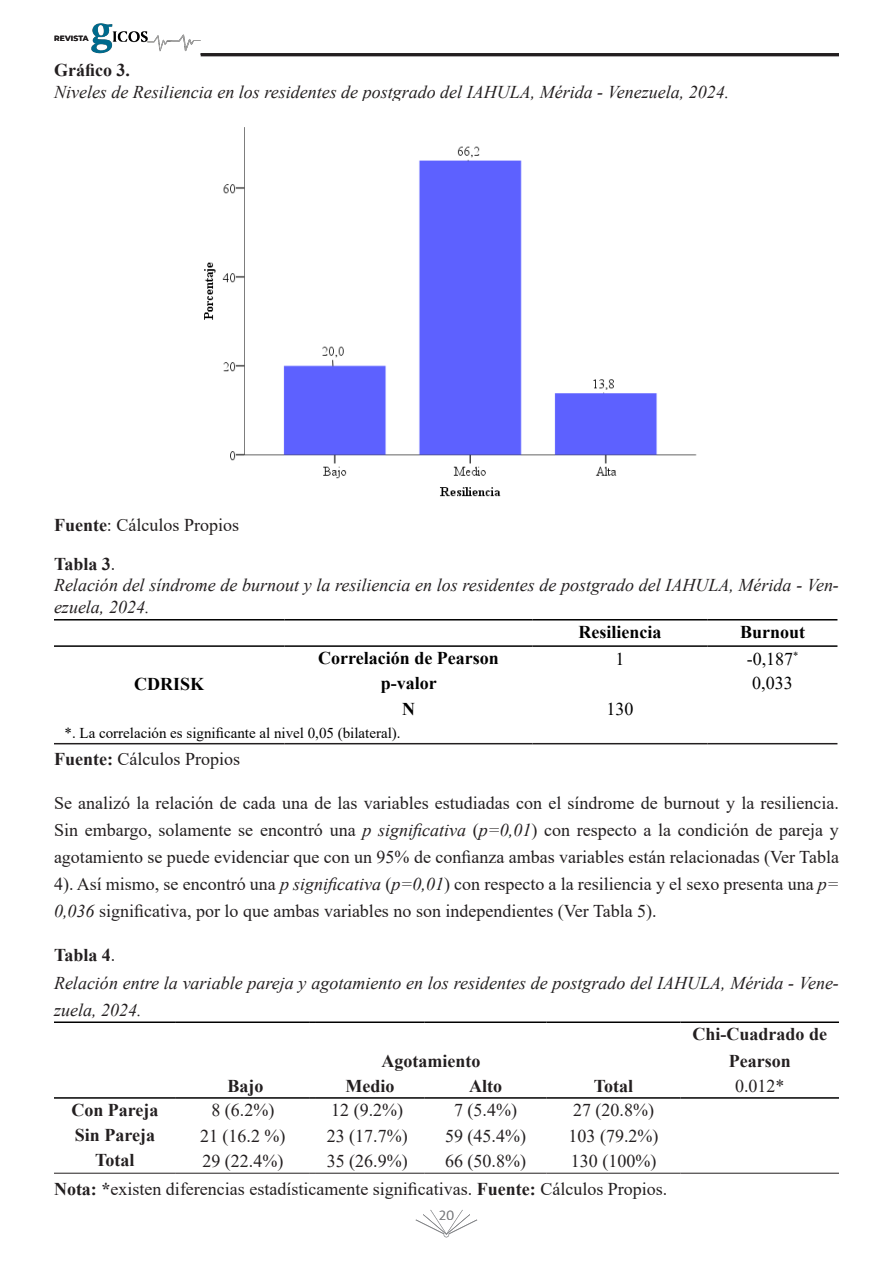
<style>
.page{position:relative;width:893px;height:1263px;background:#fff}
.page>*{position:absolute;margin:0;border:0;box-sizing:border-box;transform-origin:0 0}
.t1{font:18px/27px "Times New Roman";color:#231f20;text-align:justify}
.t2{font:italic 18px/21.6px "Times New Roman";color:#231f20}
.t3{font:700 18px/27px "Times New Roman";color:#231f20;text-align:center}
.t4{font:700 18px "Times New Roman";color:#000}
.t5{font:18px "Times New Roman";color:#000}
.t6{font:15px "Times New Roman";color:#000}
.t7{font:300 15px "Calibri";color:#808285}
.t8{font:700 7.5px "Montserrat";letter-spacing:.03em;color:#231f20}
.s1{font-weight:700}
.s2{font-weight:400}
.s3{font-style:italic}
</style>
<div class="page">
<img style="left:91px;top:23px;width:110px;height:30px">
<svg style="left:416px;top:1210px;width:61px;height:28px"></svg>
<hr style="left:201px;top:53px;width:638px;height:3px;background:#231f20">
<img style="left:204px;top:127px;width:493px;height:370px">
<hr style="left:54px;top:743px;width:230px;height:1px;background:#231f20">
<hr style="left:284px;top:743px;width:249px;height:1px;background:#231f20">
<hr style="left:533px;top:743px;width:175px;height:1px;background:#231f20">
<hr style="left:708px;top:743px;width:129px;height:1px;background:#231f20">
<hr style="left:54px;top:619px;width:230px;height:1px;background:#000">
<hr style="left:284px;top:619px;width:249px;height:1px;background:#000">
<hr style="left:533px;top:619px;width:175px;height:1px;background:#000">
<hr style="left:708px;top:619px;width:129px;height:1px;background:#000">
<hr style="left:54px;top:645px;width:230px;height:2px;background:#000">
<hr style="left:284px;top:645px;width:249px;height:2px;background:#000">
<hr style="left:533px;top:645px;width:175px;height:2px;background:#000">
<hr style="left:708px;top:645px;width:129px;height:2px;background:#000">
<hr style="left:54px;top:1173px;width:122px;height:1px;background:#231f20">
<hr style="left:176px;top:1173px;width:134px;height:1px;background:#231f20">
<hr style="left:315px;top:1173px;width:110px;height:1px;background:#231f20">
<hr style="left:425px;top:1173px;width:122px;height:1px;background:#231f20">
<hr style="left:547px;top:1173px;width:134px;height:1px;background:#231f20">
<hr style="left:681px;top:1173px;width:158px;height:1px;background:#231f20">
<hr style="left:54px;top:1021px;width:122px;height:2px;background:#000">
<hr style="left:176px;top:1021px;width:134px;height:2px;background:#000">
<hr style="left:315px;top:1021px;width:110px;height:2px;background:#000">
<hr style="left:425px;top:1021px;width:122px;height:2px;background:#000">
<hr style="left:547px;top:1021px;width:134px;height:2px;background:#000">
<hr style="left:681px;top:1021px;width:158px;height:2px;background:#000">
<hr style="left:54px;top:1097px;width:122px;height:2px;background:#000">
<hr style="left:176px;top:1097px;width:134px;height:2px;background:#000">
<hr style="left:315px;top:1097px;width:110px;height:2px;background:#000">
<hr style="left:425px;top:1097px;width:122px;height:2px;background:#000">
<hr style="left:547px;top:1097px;width:134px;height:2px;background:#000">
<hr style="left:681px;top:1097px;width:158px;height:2px;background:#000">
<p class="t8" style="left:54px;top:33px;width:36px">REVISTA</p>
<p class="t3" style="left:54px;top:56px;width:77px">Gráfico 3.</p>
<p class="t2" style="left:54px;top:81px;width:677px">Niveles de Resiliencia en los residentes de postgrado del IAHULA, Mérida - Venezuela, 2024.</p>
<p class="t1" style="left:54px;top:511px;width:187px"><span class="s1">Fuente</span>: Cálculos Propios</p>
<p class="t3" style="left:54px;top:550px;width:63px">Tabla 3<span class="s2">.</span></p>
<p class="t2" style="left:54px;top:574px;width:786px">Relación del síndrome de burnout y la resiliencia en los residentes de postgrado del IAHULA, Mérida - Ven&shy;ezuela, 2024.</p>
<p class="t4" style="left:579px;top:619px;width:84px">Resiliencia</p>
<p class="t4" style="left:740px;top:619px;width:67px">Burnout</p>
<p class="t4" style="left:134px;top:671px;width:72px">CDRISK</p>
<p class="t4" style="left:318px;top:645px;width:182px">Correlación de Pearson</p>
<p class="t5" style="left:616px;top:646px;width:10px">1</p>
<p class="t5" style="left:747px;top:646px;width:53px">-0,187<sup>*</sup></p>
<p class="t4" style="left:381px;top:670px;width:57px">p-valor</p>
<p class="t5" style="left:752px;top:671px;width:42px">0,033</p>
<p class="t4" style="left:402px;top:696px;width:14px">N</p>
<p class="t5" style="left:607px;top:696px;width:28px">130</p>
<p class="t6" style="left:65px;top:722px;width:338px">*. La correlación es significante al nivel 0,05 (bilateral).</p>
<p class="t1" style="left:54px;top:745px;width:187px"><span class="s1">Fuente:</span> Cálculos Propios</p>
<p class="t1" style="left:54px;top:789px;width:786px">Se analizó la relación de cada una de las variables estudiadas con el síndrome de burnout y la resiliencia.<br>Sin embargo, solamente se encontró una <span class="s3">p significativa</span> (<span class="s3">p=0,01</span>) con respecto a la condición de pareja y agotamiento se puede evidenciar que con un 95% de confianza ambas variables están relacionadas (Ver Tabla 4). Así mismo, se encontró una <span class="s3">p significativa</span> (<span class="s3">p=0,01</span>) con respecto a la resiliencia y el sexo presenta una <span class="s3">p= 0,036</span> significativa, por lo que ambas variables no son independientes (Ver Tabla 5).</p>
<p class="t3" style="left:54px;top:941px;width:63px">Tabla 4<span class="s2">.</span></p>
<p class="t2" style="left:54px;top:968px;width:786px;line-height:27px">Relación entre la variable pareja y agotamiento en los residentes de postgrado del IAHULA, Mérida - Vene&shy;zuela, 2024.</p>
<p class="t3" style="left:381px;top:1047px;width:100px">Agotamiento</p>
<p class="t3" style="left:692px;top:1020px;width:136px">Chi-Cuadrado de<br>Pearson</p>
<p class="t3" style="left:227px;top:1071px;width:37px">Bajo</p>
<p class="t3" style="left:345px;top:1071px;width:50px">Medio</p>
<p class="t3" style="left:469px;top:1071px;width:34px">Alto</p>
<p class="t3" style="left:594px;top:1071px;width:41px">Total</p>
<p class="t1" style="left:735px;top:1072px;width:51px">0.012*</p>
<p class="t3" style="left:71px;top:1096px;width:89px">Con Pareja</p>
<p class="t1" style="left:211px;top:1096px;width:64px">8 (6.2%)</p>
<p class="t1" style="left:331px;top:1096px;width:73px">12 (9.2%)</p>
<p class="t1" style="left:454px;top:1096px;width:64px">7 (5.4%)</p>
<p class="t1" style="left:573px;top:1096px;width:82px">27 (20.8%)</p>
<p class="t3" style="left:75px;top:1121px;width:82px">Sin Pareja</p>
<p class="t1" style="left:200px;top:1121px;width:87px">21 (16.2 %)</p>
<p class="t1" style="left:327px;top:1121px;width:82px">23 (17.7%)</p>
<p class="t1" style="left:445px;top:1121px;width:82px">59 (45.4%)</p>
<p class="t1" style="left:569px;top:1121px;width:91px">103 (79.2%)</p>
<p class="t3" style="left:95px;top:1146px;width:41px">Total</p>
<p class="t1" style="left:202px;top:1146px;width:82px">29 (22.4%)</p>
<p class="t1" style="left:327px;top:1146px;width:82px">35 (26.9%)</p>
<p class="t1" style="left:445px;top:1146px;width:82px">66 (50.8%)</p>
<p class="t1" style="left:571px;top:1146px;width:87px">130 (100%)</p>
<p class="t1" style="left:54px;top:1174px;width:615px"><span class="s1">Nota: *</span>existen diferencias estadísticamente significativas. <span class="s1">Fuente:</span> Cálculos Propios.</p>
<p class="t7" style="left:439px;top:1206px;width:17px">20</p>
</div>
